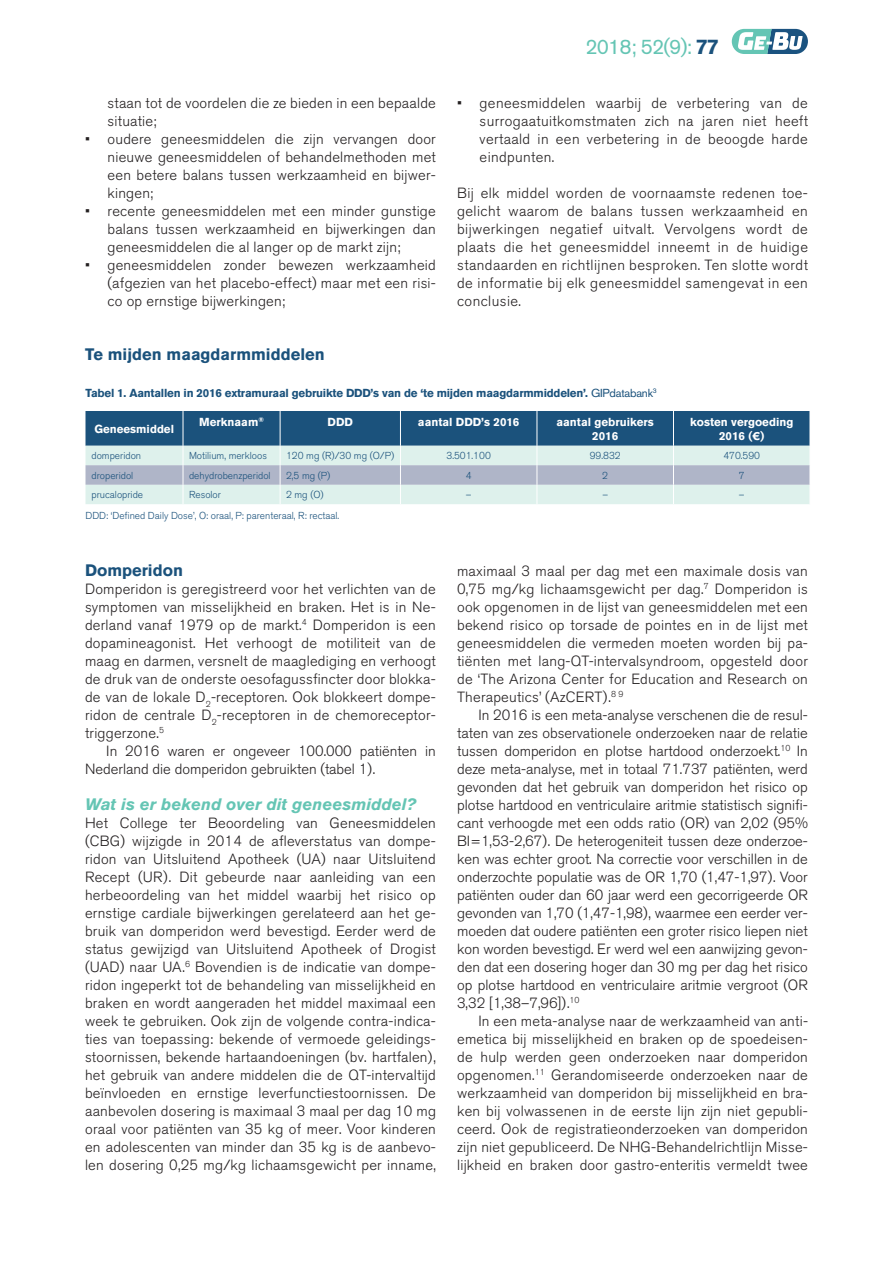
<style>
.page{position:relative;width:893px;height:1263px;background:#fff}
.page>*{position:absolute;margin:0;border:0;box-sizing:border-box;transform-origin:0 0}
.t1{font:21px "Akzidenz Grotesk BQ";letter-spacing:-.04em;color:#65c5b4}
.t2{font:700 16.5px "Akzidenz Grotesk BQ";color:#1b527c}
.t3{font:italic 700 16.5px "Akzidenz Grotesk BQ";color:#65c5b4}
.t4{font:300 14.7px/18px "Akzidenz Grotesk BQ";letter-spacing:.015em;color:#231f20;text-align:justify}
.t5{font:700 11.55px "Akzidenz Grotesk BQ";letter-spacing:-.02em;color:#1b527c}
.t6{font:700 11.55px/13.8px "Akzidenz Grotesk BQ";color:#fff;text-align:center}
.t7{font:300 10.05px "Akzidenz Grotesk BQ";color:#1b527c}
.s1{font-weight:700;color:#1b527c}
.s2{font-weight:400}
</style>
<div class="page">
<svg style="left:732px;top:29px;width:76px;height:25px"></svg>
<svg style="left:85px;top:411px;width:725px;height:93px;background:#8caabb"></svg>
<p class="t4" style="left:108px;top:96px;width:330px">staan tot de voordelen die ze bieden in een bepaalde situatie;</p>
<p class="t4" style="left:108px;top:132px;width:330px;text-indent:-22px">• oudere geneesmiddelen die zijn vervangen door nieuwe geneesmiddelen of behandelmethoden met een betere balans tussen werkzaamheid en bijwer&shy;kingen;</p>
<p class="t4" style="left:108px;top:204px;width:330px;text-indent:-22px">• recente geneesmiddelen met een minder gunstige balans tussen werkzaamheid en bijwerkingen dan geneesmiddelen die al langer op de markt zijn;</p>
<p class="t4" style="left:108px;top:258px;width:330px;text-indent:-23px">• geneesmiddelen zonder bewezen werkzaamheid ( afgezien van het placebo-effect) maar met een risi&shy;co op ernstige bijwerkingen;</p>
<h1 class="t1" style="left:585px;top:34px;width:135px">2018; 52(9): <span class="s1">77</span></h1>
<p class="t4" style="left:480px;top:96px;width:330px;text-indent:-22px">• geneesmiddelen waarbij de verbetering van de surrogaatuitkomstmaten zich na jaren niet heeft vertaald in een verbetering in de beoogde harde eindpunten.</p>
<p class="t4" style="left:457px;top:186px;width:352px">Bij elk middel worden de voornaamste redenen toe&shy;gelicht waarom de balans tussen werkzaamheid en bijwerkingen negatief uitvalt. Vervolgens wordt de plaats die het geneesmiddel inneemt in de huidige standaarden en richtlijnen besproken. Ten slotte wordt de informatie bij elk geneesmiddel samengevat in een conclusie.</p>
<p class="t2" style="left:85px;top:348px;width:241px">Te mijden maagdarmmiddelen</p>
<p class="t5" style="left:85px;top:389px;width:573px">Tabel 1. Aantallen in 2016 extramuraal gebruikte DDD’s van de ‘te mijden maagdarmmiddelen’. <span class="s2">GIPdatabank</span><sup>3</sup></p>
<p class="t6" style="left:94px;top:423px;width:81px">Geneesmiddel</p>
<p class="t6" style="left:199px;top:416px;width:66px">Merknaam<sup>®</sup></p>
<p class="t6" style="left:328px;top:416px;width:27px">DDD</p>
<p class="t6" style="left:418px;top:416px;width:103px">aantal DDD’s 2016</p>
<p class="t6" style="left:556px;top:416px;width:99px">aantal gebruikers<br>2016</p>
<p class="t6" style="left:690px;top:416px;width:105px">kosten vergoeding<br>2016 (€)</p>
<p class="t7" style="left:91px;top:452px;width:51px">domperidon</p>
<p class="t7" style="left:189px;top:452px;width:79px">Motilium, merkloos</p>
<p class="t7" style="left:286px;top:452px;width:110px">120 mg (R)/30 mg (O/P)</p>
<p class="t7" style="left:446px;top:452px;width:46px">3.501.100</p>
<p class="t7" style="left:590px;top:452px;width:32px">99.832</p>
<p class="t7" style="left:723px;top:452px;width:38px">470.590</p>
<p class="t7" style="left:91px;top:471px;width:43px">droperidol</p>
<p class="t7" style="left:189px;top:471px;width:83px">dehydrobenzperidol</p>
<p class="t7" style="left:286px;top:471px;width:46px">2,5 mg (P)</p>
<p class="t7" style="left:466px;top:471px;width:7px">4</p>
<p class="t7" style="left:602px;top:471px;width:7px">2</p>
<p class="t7" style="left:739px;top:471px;width:7px">7</p>
<p class="t7" style="left:91px;top:491px;width:53px">prucalopride</p>
<p class="t7" style="left:189px;top:491px;width:34px">Resolor</p>
<p class="t7" style="left:286px;top:491px;width:39px">2 mg (O)</p>
<p class="t7" style="left:466px;top:491px;width:7px">–</p>
<p class="t7" style="left:602px;top:491px;width:7px">–</p>
<p class="t7" style="left:739px;top:491px;width:7px">–</p>
<p class="t7" style="left:85px;top:512px;width:255px">DDD: ‘Defined Daily Dose’, O: oraal, P: parenteraal, R: rectaal.</p>
<p class="t2" style="left:85px;top:564px;width:99px">Domperidon</p>
<p class="t4" style="left:85px;top:582px;width:352px">Domperidon is geregistreerd voor het verlichten van de symptomen van misselijkheid en braken. Het is in Ne&shy;derland vanaf 1979 op de markt.<sup>4</sup> Domperidon is een dopamineagonist. Het verhoogt de motiliteit van de maag en darmen, versnelt de maaglediging en verhoogt de druk van de onderste oesofagussfincter door blokka&shy;de van de lokale D<sub>2</sub>-receptoren. Ook blokkeert dompe&shy;ridon de centrale D<sub>2</sub>-receptoren in de chemoreceptor&shy;triggerzone.<sup>5</sup></p>
<p class="t4" style="left:85px;top:744px;width:352px;text-indent:21px">In 2016 waren er ongeveer 100.000 patiënten in<br>Nederland die domperidon gebruikten (tabel 1).</p>
<p class="t3" style="left:85px;top:798px;width:332px">Wat is er bekend over dit geneesmiddel?</p>
<p class="t4" style="left:85px;top:816px;width:352px">Het College ter Beoordeling van Geneesmiddelen (CBG) wijzigde in 2014 de afleverstatus van dompe&shy;ridon van Uitsluitend Apotheek (UA) naar Uitsluitend Recept (UR). Dit gebeurde naar aanleiding van een herbeoordeling van het middel waarbij het risico op ernstige cardiale bijwerkingen gerelateerd aan het ge&shy;bruik van domperidon werd bevestigd. Eerder werd de status gewijzigd van Uitsluitend Apotheek of Drogist (UAD) naar UA.<sup>6</sup> Bovendien is de indicatie van dompe&shy;ridon ingeperkt tot de behandeling van misselijkheid en braken en wordt aangeraden het middel maximaal een week te gebruiken. Ook zijn de volgende contra-indica&shy;ties van toepassing: bekende of vermoede geleidings&shy;stoornissen, bekende hartaandoeningen (bv. hartfalen), het gebruik van andere middelen die de QT-intervaltijd beïnvloeden en ernstige leverfunctiestoornissen. De aanbevolen dosering is maximaal 3 maal per dag 10 mg oraal voor patiënten van 35 kg of meer. Voor kinderen en adolescenten van minder dan 35 kg is de aanbevo&shy;len dosering 0,25 mg/kg lichaamsgewicht per inname,</p>
<p class="t4" style="left:457px;top:564px;width:352px">maximaal 3 maal per dag met een maximale dosis van 0,75 mg/kg lichaamsgewicht per dag.<sup>7</sup> Domperidon is ook opgenomen in de lijst van geneesmiddelen met een bekend risico op torsade de pointes en in de lijst met geneesmiddelen die vermeden moeten worden bij pa&shy;tiënten met lang-QT-intervalsyndroom, opgesteld door de ‘The Arizona Center for Education and Research on Therapeutics’ (AzCERT).<sup>8</sup> <sup>9</sup></p>
<p class="t4" style="left:457px;top:708px;width:352px;text-indent:21px">In 2016 is een meta-analyse verschenen die de resul&shy;taten van zes observationele onderzoeken naar de relatie tussen domperidon en plotse hartdood onderzoekt.<sup>10</sup> In deze meta-analyse, met in totaal 71.737 patiënten, werd gevonden dat het gebruik van domperidon het risico op plotse hartdood en ventriculaire aritmie statistisch signifi&shy;cant verhoogde met een odds ratio (OR) van 2,02 (95% BI=1,53-2,67). De heterogeniteit tussen deze onderzoe&shy;ken was echter groot. Na correctie voor verschillen in de onderzochte populatie was de OR 1,70 (1,47-1,97). Voor patiënten ouder dan 60 jaar werd een gecorrigeerde OR gevonden van 1,70 (1,47-1,98), waarmee een eerder ver&shy;moeden dat oudere patiënten een groter risico liepen niet kon worden bevestigd. Er werd wel een aanwijzing gevon&shy;den dat een dosering hoger dan 30 mg per dag het risico op plotse hartdood en ventriculaire aritmie vergroot (OR 3,32 [1,38–7,96]).<sup>10</sup></p>
<p class="t4" style="left:457px;top:1014px;width:352px;text-indent:21px">In een meta-analyse naar de werkzaamheid van anti&shy;emetica bij misselijkheid en braken op de spoedeisen&shy;de hulp werden geen onderzoeken naar domperidon opgenomen.<sup>11</sup> Gerandomiseerde onderzoeken naar de werkzaamheid van domperidon bij misselijkheid en bra&shy;ken bij volwassenen in de eerste lijn zijn niet gepubli&shy;ceerd. Ook de registratieonderzoeken van domperidon zijn niet gepubliceerd. De NHG-Behandelrichtlijn Misse&shy;lijkheid en braken door gastro-enteritis vermeldt twee</p>
</div>
